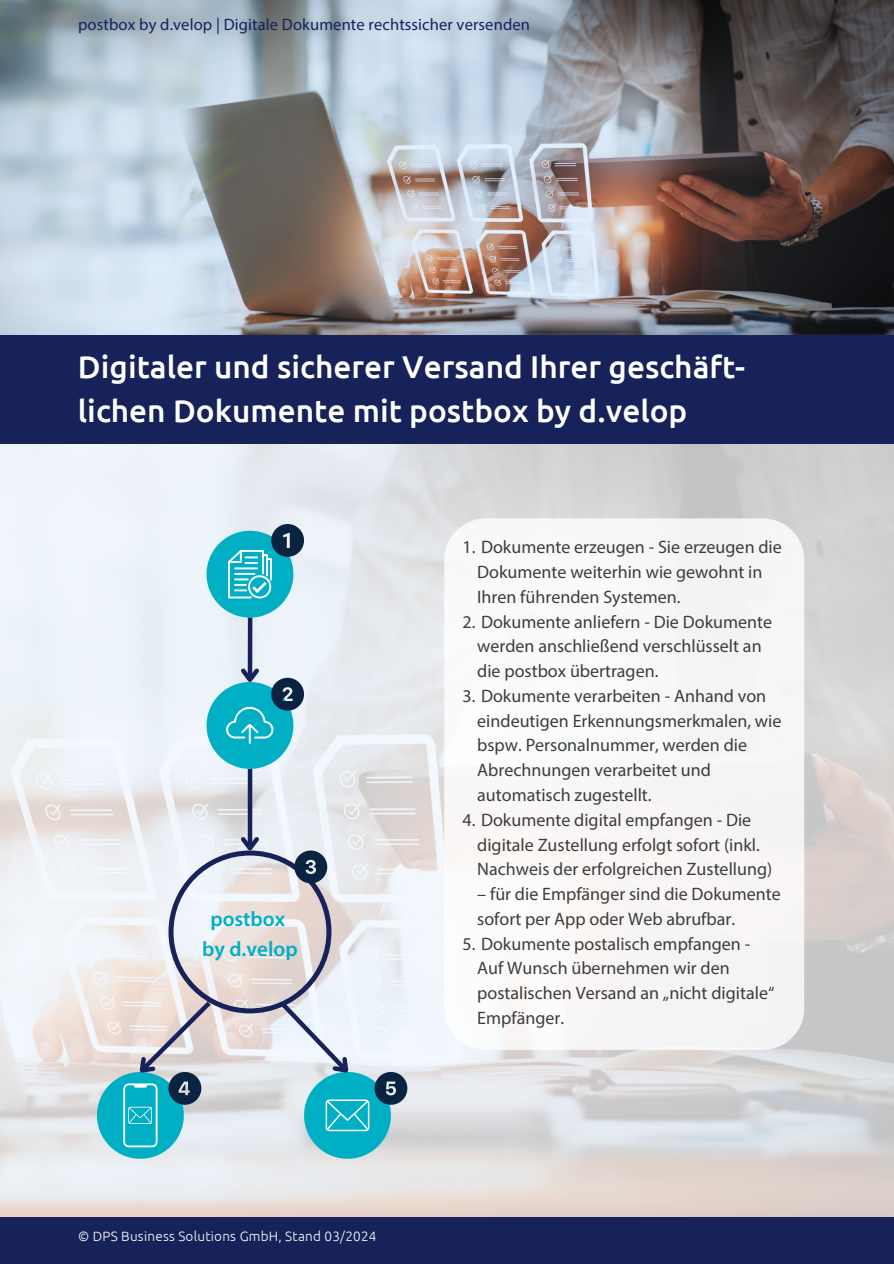
<style>
.page{position:relative;width:894px;height:1264px;background:#fff}
.page>*{position:absolute;margin:0;border:0;box-sizing:border-box;transform-origin:0 0}
.t1{font:500 31.5px/43.8px "Ubuntu";color:#fff}
.t2{font:600 21px/29.2px "Myriad Pro";color:#01afc4;text-align:center}
.t3{font:18px/24.8px "Myriad Pro";color:#3d3d3d}
.t4{font:16.5px "Myriad Pro";letter-spacing:.01em;color:#162259}
.t5{font:300 13.5px "Ubuntu";letter-spacing:.02em;color:#fff}
</style>
<div class="page">
<img style="left:0;top:0;width:893px;height:335px">
<img style="left:0;top:443px;width:893px;height:773px">
<div style="left:0;top:335px;width:893px;height:108px;background:#162259"></div>
<div style="left:0;top:1216px;width:893px;height:47px;background:#162259"></div>
<svg style="left:206px;top:524px;width:98px;height:93px;background:#58bbcb"></svg>
<hr style="left:248px;top:617px;width:4px;height:62px;background:#162259">
<svg style="left:206px;top:664px;width:98px;height:104px;background:#5bbbcc"></svg>
<hr style="left:248px;top:769px;width:4px;height:79px;background:#162259">
<svg style="left:97px;top:833px;width:310px;height:325px"></svg>
<div style="left:444px;top:518px;width:360px;height:531px;background:#f8f7f6"></div>
<h1 class="t4" style="left:78px;top:17px;width:453px">postbox by d.velop | Digitale Dokumente rechtssicher versenden</h1>
<h3 class="t1" style="left:78px;top:344px;width:668px">Digitaler und sicherer Versand Ihrer geschäft&shy;lichen Dokumente mit postbox by d.velop</h3>
<p class="t2" style="left:202px;top:906px;width:97px">postbox by d.velop</p>
<p class="t5" style="left:78px;top:1228px;width:300px">© DPS Business Solutions GmbH, Stand 03/2024</p>
<p class="t3" style="left:477px;top:536px;width:306px;text-indent:-15px">1. Dokumente erzeugen - Sie erzeugen die<br>Dokumente weiterhin wie gewohnt in<br>Ihren führenden Systemen.</p>
<p class="t3" style="left:477px;top:610px;width:296px;text-indent:-15px">2. Dokumente anliefern - Die Dokumente werden anschließend verschlüsselt an die postbox übertragen.</p>
<p class="t3" style="left:477px;top:685px;width:305px;text-indent:-15px">3. Dokumente verarbeiten - Anhand von eindeutigen Erkennungsmerkmalen, wie bspw. Personalnummer, werden die Abrechnungen verarbeitet und automatisch zugestellt.</p>
<p class="t3" style="left:477px;top:808px;width:296px;text-indent:-15px">4. Dokumente digital empfangen - Die digitale Zustellung erfolgt sofort (inkl.<br>Nachweis der erfolgreichen Zustellung)</p>
<p class="t3" style="left:477px;top:883px;width:305px">– für die Empfänger sind die Dokumente sofort per App oder Web abrufbar.</p>
<p class="t3" style="left:477px;top:932px;width:298px;text-indent:-15px">5. Dokumente postalisch empfangen -<br>Auf Wunsch übernehmen wir den postalischen Versand an „nicht digitale“<br>Empfänger.</p>
</div>
